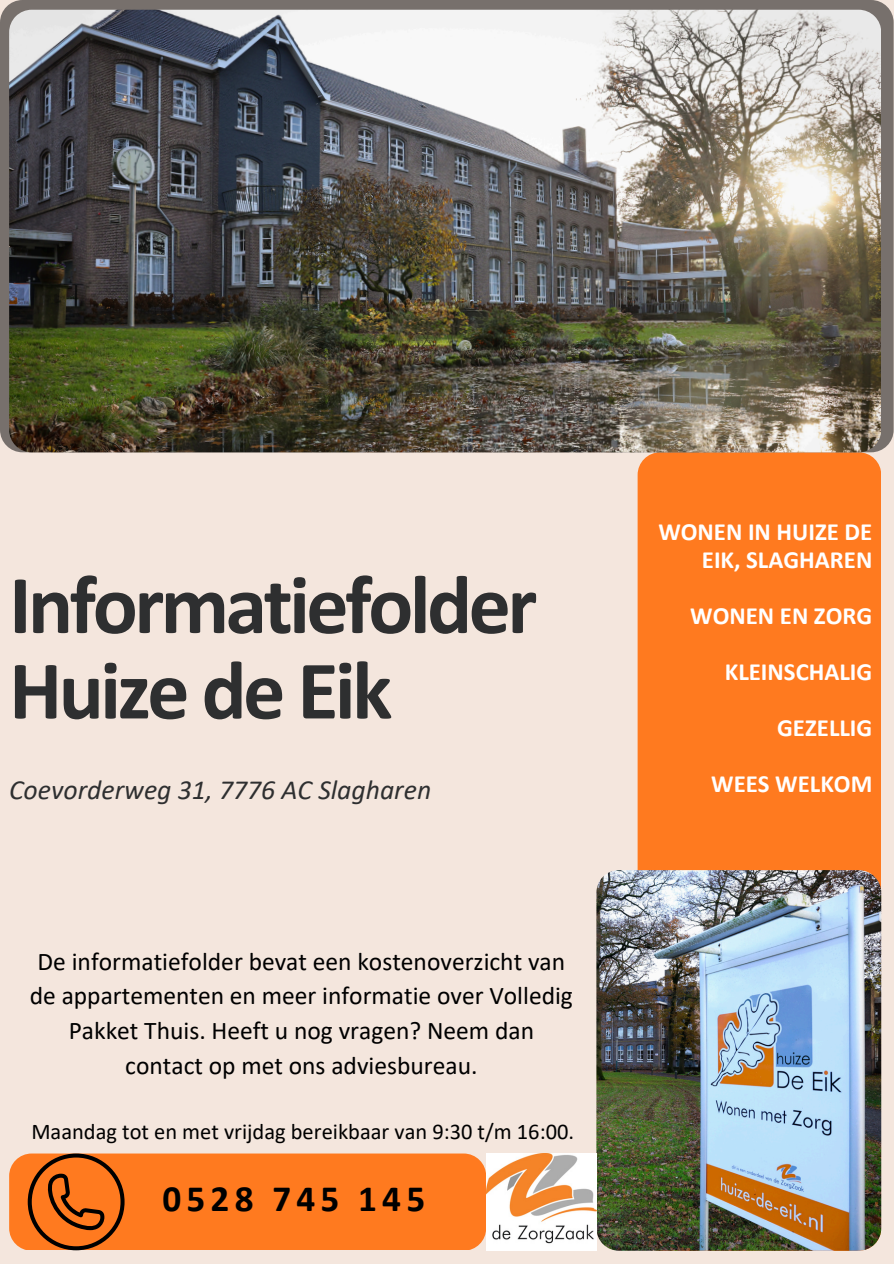
<style>
.page{position:relative;width:894px;height:1264px;background:#fff}
.page>*{position:absolute;margin:0;border:0;box-sizing:border-box;transform-origin:0 0}
.t1{font:700 84px/85.5px "Calibri";letter-spacing:-.04em;color:#2e2f30}
.t2{font:700 37.2px "Calibri";letter-spacing:.14em;color:#000}
.t3{font:italic 27.75px "Calibri";color:#2e2f30}
.t4{font:25.5px/34.8px "Calibri";color:#000;text-align:center}
.t5{font:700 24.75px/27.9px "Calibri";color:#fff;text-align:right}
.t6{font:22.5px "Calibri";color:#000}
</style>
<div class="page">
<div style="left:0;top:0;width:893px;height:1263px;background:#f4e6dd"></div>
<div style="left:9px;top:1153px;width:477px;height:97px;background:#ff7a1f;border-radius:22px"></div>
<div style="left:637px;top:452px;width:243px;height:798px;background:#ff7a1f;border-radius:22px"></div>
<div style="left:0;top:0;width:893px;height:452px;background:#77706c;border-radius:23px"></div>
<img style="left:9px;top:10px;width:871px;height:442px">
<img style="left:596px;top:870px;width:285px;height:380px">
<svg style="left:28px;top:1153px;width:96px;height:97px"></svg>
<img style="left:486px;top:1153px;width:110px;height:97px">
<h1 class="t1" style="left:9px;top:569px;width:529px">Informatiefolder<br>Huize de Eik</h1>
<h3 class="t3" style="left:9px;top:778px;width:423px">Coevorderweg 31, 7776 AC Slagharen</h3>
<h3 class="t4" style="left:30px;top:945px;width:544px">De informatiefolder bevat een kostenoverzicht van de appartementen en meer informatie over Volledig Pakket Thuis. Heeft u nog vragen? Neem dan contact op met ons adviesbureau.</h3>
<p class="t6" style="left:31px;top:1122px;width:544px">Maandag tot en met vrijdag bereikbaar van 9:30 t/m 16:00.</p>
<p class="t2" style="left:162px;top:1182px;width:264px">0528 745 145</p>
<h4 class="t5" style="left:658px;top:520px;width:215px">WONEN IN HUIZE DE<br>EIK, SLAGHAREN</h4>
<h4 class="t5" style="left:690px;top:604px;width:184px">WONEN EN ZORG</h4>
<h4 class="t5" style="left:724px;top:659px;width:149px">KLEINSCHALIG</h4>
<h4 class="t5" style="left:776px;top:715px;width:97px">GEZELLIG</h4>
<h4 class="t5" style="left:711px;top:771px;width:163px">WEES WELKOM</h4>
</div>
